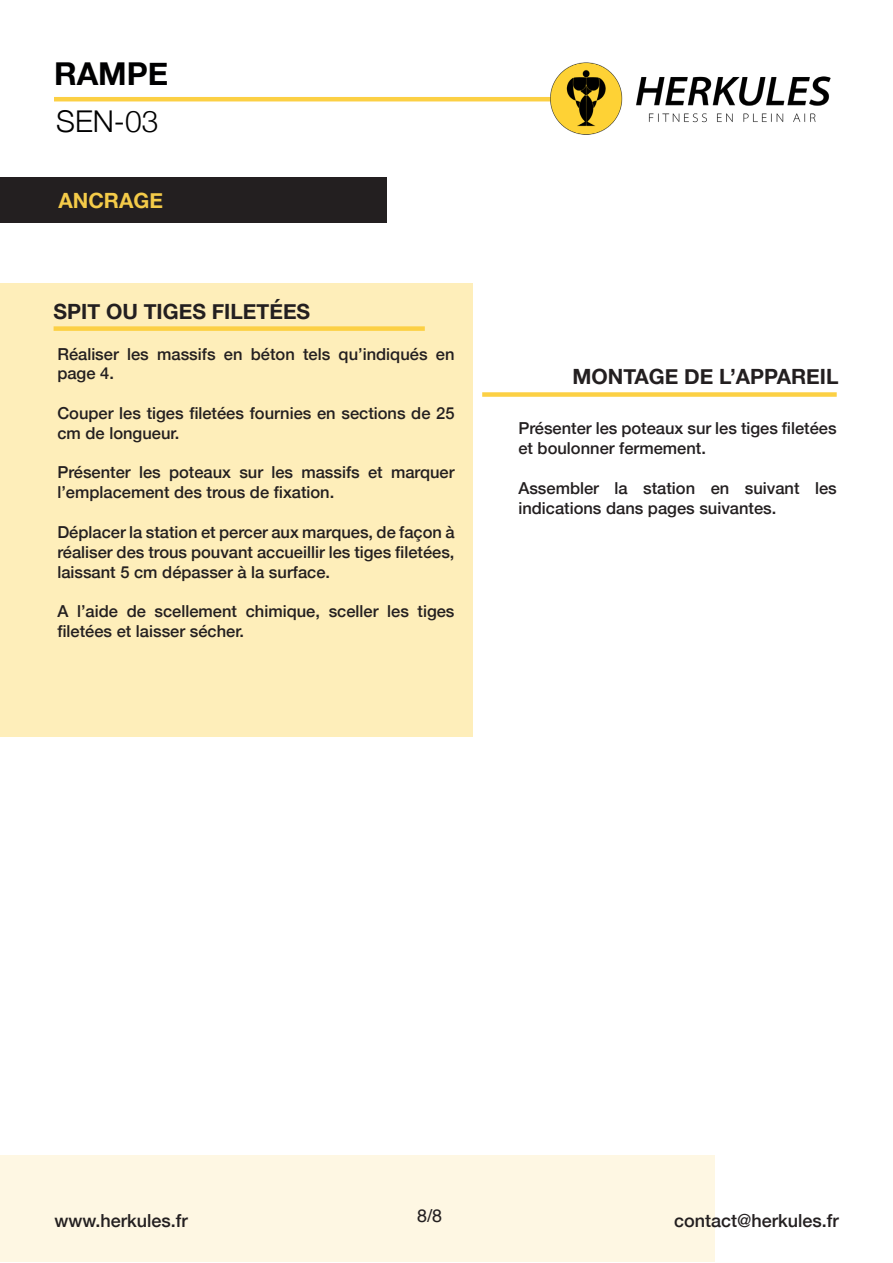
<style>
.page{position:relative;width:893px;height:1263px;background:#fff}
.page>*{position:absolute;margin:0;border:0;box-sizing:border-box;transform-origin:0 0}
.t1{font:700 31.5px "Helvetica Neue";color:#000001}
.t2{font:300 30px "Helvetica Neue";color:#000001}
.t3{font:700 21px "Helvetica Neue";color:#231f20}
.t4{font:700 21px "Helvetica Neue";color:#f4cb49}
.t5{font:500 18px "Helvetica Neue";color:#231f20}
.t6{font:18px "Helvetica";color:#231f20}
.t7{font:500 16.5px/19.8px "Helvetica Neue";color:#231f20}
</style>
<div class="page">
<div style="left:0;top:1156px;width:715px;height:106px;background:#fef7e3"></div>
<hr style="left:54px;top:97px;width:504px;height:4px;background:#fcd044">
<img style="left:546px;top:62px;width:285px;height:73px">
<div style="left:0;top:178px;width:387px;height:45px;background:#231f20"></div>
<div style="left:0;top:283px;width:472px;height:454px;background:#feeeba"></div>
<div style="left:54px;top:326px;width:371px;height:5px;background:#fcd044"></div>
<div style="left:482px;top:392px;width:355px;height:5px;background:#fcd044"></div>
<p class="t1" style="left:54px;top:49px;width:116px">RAMPE</p>
<p class="t2" style="left:56px;top:98px;width:104px">SEN-03</p>
<p class="t4" style="left:58px;top:184px;width:106px">ANCRAGE</p>
<p class="t3" style="left:54px;top:295px;width:258px">SPIT OU TIGES FILETÉES</p>
<p class="t7" style="left:57px;top:343px;width:399px">Réaliser les massifs en béton tels qu’indiqués en page 4.</p>
<p class="t7" style="left:57px;top:402px;width:399px">Couper les tiges filetées fournies en sections de 25 cm de longueur.</p>
<p class="t7" style="left:57px;top:461px;width:399px">Présenter les poteaux sur les massifs et marquer l’emplacement des trous de fixation.</p>
<p class="t7" style="left:57px;top:521px;width:399px;text-align:justify">Déplacer la station et percer aux marques, de façon à réaliser des trous pouvant accueillir les tiges filetées, laissant 5 cm dépasser à la surface.</p>
<p class="t7" style="left:57px;top:600px;width:399px">A l’aide de scellement chimique, sceller les tiges filetées et laisser sécher.</p>
<p class="t3" style="left:572px;top:360px;width:268px">MONTAGE DE L’APPAREIL</p>
<p class="t7" style="left:518px;top:417px;width:320px">Présenter les poteaux sur les tiges filetées et boulonner fermement.</p>
<p class="t7" style="left:518px;top:477px;width:320px">Assembler la station en suivant les indications dans pages suivantes.</p>
<p class="t5" style="left:54px;top:1206px;width:135px">www.herkules.fr</p>
<p class="t6" style="left:417px;top:1202px;width:27px">8/8</p>
<p class="t5" style="left:674px;top:1206px;width:166px">contact@herkules.fr</p>
</div>
